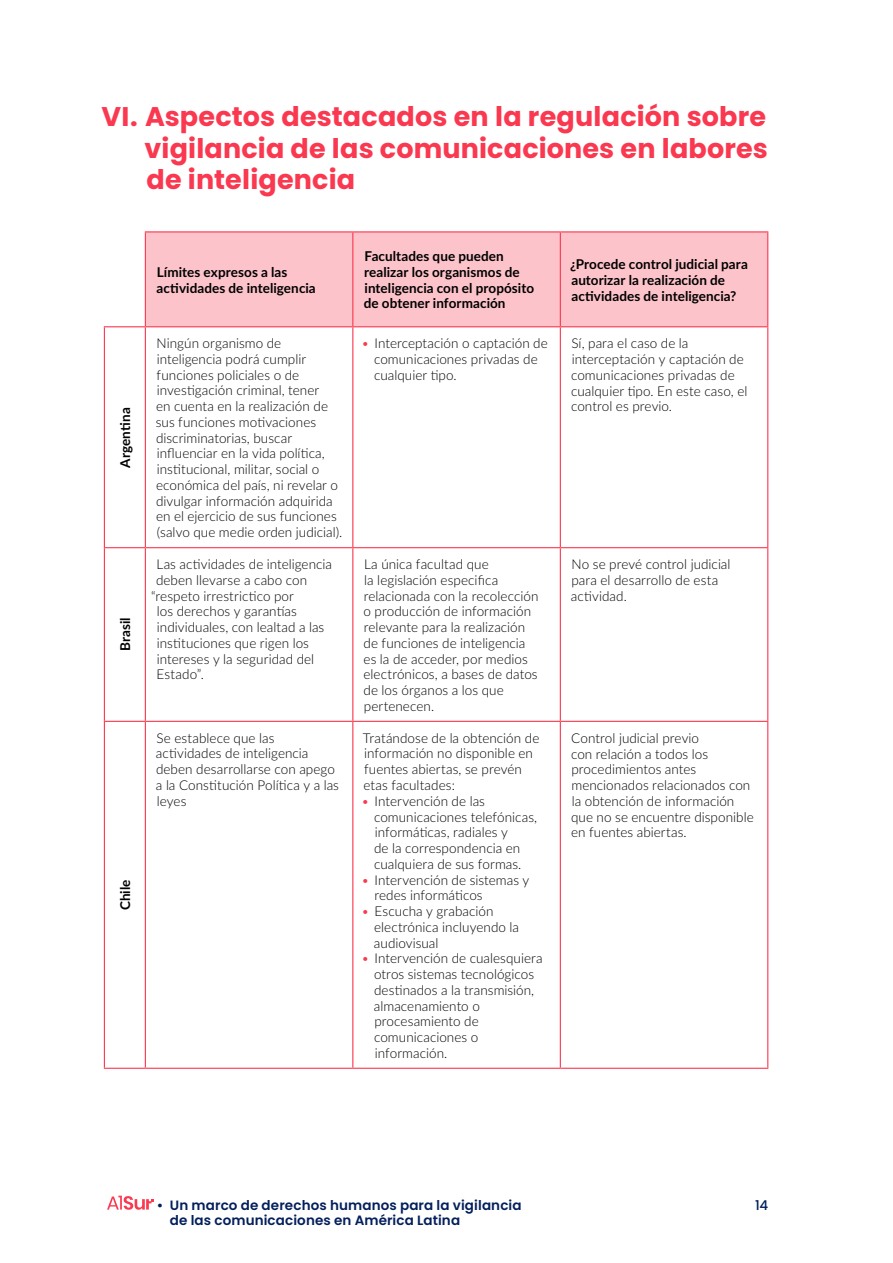
<style>
.page{position:relative;width:893px;height:1263px;background:#fff}
.page>*{position:absolute;margin:0;border:0;box-sizing:border-box;transform-origin:0 0}
.t1{font:700 27px/31.5px "Poppins";letter-spacing:.005em;color:#fa384f;text-align:justify}
.t2{font:300 13.5px/15.8px "Lato";color:#000}
.t3{font:700 13.5px/15.8px "Lato";letter-spacing:.005em;color:#000}
.t4{font:600 13.5px "Poppins";letter-spacing:.01em;color:#031f5c}
.t5{font:500 13.5px "Poppins";color:#031f5c}
.s1{color:#fa384f}
</style>
<div class="page">
<svg style="left:107px;top:1196px;width:47px;height:14px"></svg>
<div style="left:146px;top:232px;width:621px;height:94px;background:#fdc3ca"></div>
<hr style="left:145px;top:232px;width:1px;height:94px;background:#fa384f">
<hr style="left:352px;top:232px;width:1px;height:94px;background:#fa384f">
<hr style="left:560px;top:232px;width:1px;height:94px;background:#fa384f">
<hr style="left:104px;top:326px;width:41px;height:1px;background:#fa384f">
<hr style="left:145px;top:326px;width:208px;height:1px;background:#fa384f">
<hr style="left:145px;top:327px;width:1px;height:220px;background:#fa384f">
<hr style="left:353px;top:326px;width:207px;height:1px;background:#fa384f">
<hr style="left:352px;top:327px;width:1px;height:220px;background:#fa384f">
<hr style="left:560px;top:326px;width:208px;height:1px;background:#fa384f">
<hr style="left:560px;top:327px;width:1px;height:220px;background:#fa384f">
<hr style="left:104px;top:547px;width:41px;height:1px;background:#fa384f">
<hr style="left:145px;top:547px;width:208px;height:1px;background:#fa384f">
<hr style="left:145px;top:548px;width:1px;height:173px;background:#fa384f">
<hr style="left:353px;top:547px;width:207px;height:1px;background:#fa384f">
<hr style="left:352px;top:548px;width:1px;height:173px;background:#fa384f">
<hr style="left:560px;top:547px;width:208px;height:1px;background:#fa384f">
<hr style="left:560px;top:548px;width:1px;height:173px;background:#fa384f">
<hr style="left:104px;top:721px;width:41px;height:1px;background:#fa384f">
<hr style="left:145px;top:721px;width:208px;height:1px;background:#fa384f">
<hr style="left:145px;top:722px;width:1px;height:346px;background:#fa384f">
<hr style="left:353px;top:721px;width:207px;height:1px;background:#fa384f">
<hr style="left:352px;top:722px;width:1px;height:346px;background:#fa384f">
<hr style="left:560px;top:721px;width:208px;height:1px;background:#fa384f">
<hr style="left:560px;top:722px;width:1px;height:346px;background:#fa384f">
<hr style="left:104px;top:1068px;width:41px;height:1px;background:#fa384f">
<hr style="left:145px;top:1068px;width:208px;height:1px;background:#fa384f">
<hr style="left:353px;top:1068px;width:207px;height:1px;background:#fa384f">
<hr style="left:560px;top:1068px;width:208px;height:1px;background:#fa384f">
<hr style="left:145px;top:231px;width:208px;height:1px;background:#fa384f">
<hr style="left:353px;top:231px;width:207px;height:1px;background:#fa384f">
<hr style="left:560px;top:231px;width:208px;height:1px;background:#fa384f">
<hr style="left:767px;top:232px;width:1px;height:94px;background:#fa384f">
<hr style="left:104px;top:327px;width:1px;height:220px;background:#fa384f">
<hr style="left:767px;top:327px;width:1px;height:220px;background:#fa384f">
<hr style="left:104px;top:548px;width:1px;height:173px;background:#fa384f">
<hr style="left:767px;top:548px;width:1px;height:173px;background:#fa384f">
<hr style="left:104px;top:722px;width:1px;height:346px;background:#fa384f">
<hr style="left:767px;top:722px;width:1px;height:346px;background:#fa384f">
<h1 class="t1" style="left:145px;top:101px;width:625px;text-indent:-43px">VI. Aspectos destacados en la regulación sobre vigilancia de las comunicaciones en labores de inteligencia</h1>
<p class="t3" style="left:117px;top:468px;width:62px;rotate:-90deg">Argentina</p>
<p class="t3" style="left:117px;top:651px;width:35px;rotate:-90deg">Brasil</p>
<p class="t3" style="left:117px;top:910px;width:32px;rotate:-90deg">Chile</p>
<p class="t3" style="left:156px;top:264px;width:161px">Límites expresos a las actividades de inteligencia</p>
<p class="t3" style="left:364px;top:248px;width:172px">Facultades que pueden realizar los organismos de inteligencia con el propósito de obtener información</p>
<p class="t3" style="left:570px;top:256px;width:179px">¿Procede control judicial para autorizar la realización de actividades de inteligencia?</p>
<p class="t2" style="left:156px;top:335px;width:188px">Ningún organismo de inteligencia podrá cumplir funciones policiales o de investigación criminal, tener<br>en cuenta en la realización de sus funciones motivaciones discriminatorias, buscar influenciar en la vida política, institucional, militar, social o económica del país, ni revelar o divulgar información adquirida en el ejercicio de sus funciones (salvo que medie orden judicial).</p>
<p class="t2" style="left:374px;top:335px;width:175px;text-indent:-13px"><span class="s1">•</span> Interceptación o captación de comunicaciones privadas de cualquier tipo.</p>
<p class="t2" style="left:571px;top:335px;width:178px">Sí, para el caso de la interceptación y captación de comunicaciones privadas de cualquier tipo. En este caso, el control es previo.</p>
<p class="t2" style="left:157px;top:556px;width:177px">Las actividades de inteligencia</p>
<p class="t2" style="left:156px;top:572px;width:153px">deben llevarse a cabo con</p>
<p class="t2" style="left:151px;top:587px;width:144px">“respeto irrestrictico por</p>
<p class="t2" style="left:157px;top:603px;width:142px">los derechos y garantías</p>
<p class="t2" style="left:157px;top:619px;width:169px">individuales, con lealtad a las</p>
<p class="t2" style="left:157px;top:635px;width:154px">instituciones que rigen los</p>
<p class="t2" style="left:157px;top:650px;width:159px">intereses y la seguridad del</p>
<p class="t2" style="left:157px;top:666px;width:49px">Estado”.</p>
<p class="t2" style="left:364px;top:556px;width:176px">La única facultad que<br>la legislación especifica relacionada con la recolección o producción de información relevante para la realización de funciones de inteligencia es la de acceder, por medios electrónicos, a bases de datos de los órganos a los que pertenecen.</p>
<p class="t2" style="left:571px;top:556px;width:161px">No se prevé control judicial para el desarrollo de esta actividad.</p>
<p class="t2" style="left:156px;top:729px;width:185px">Se establece que las actividades de inteligencia deben desarrollarse con apego a la Constitución Política y a las leyes</p>
<p class="t2" style="left:363px;top:729px;width:178px">Tratándose de la obtención de información no disponible en fuentes abiertas, se prevén etas facultades:</p>
<p class="t2" style="left:374px;top:792px;width:165px;text-indent:-13px"><span class="s1">•</span> Intervención de las comunicaciones telefónicas, informáticas, radiales y<br>de la correspondencia en cualquiera de sus formas.</p>
<p class="t2" style="left:374px;top:871px;width:157px;text-indent:-13px"><span class="s1">•</span> Intervención de sistemas y redes informáticos</p>
<p class="t2" style="left:374px;top:903px;width:147px;text-indent:-12px"><span class="s1">•</span> Escucha y grabación electrónica incluyendo la audiovisual</p>
<p class="t2" style="left:374px;top:950px;width:170px;text-indent:-12px"><span class="s1">•</span> Intervención de cualesquiera otros sistemas tecnológicos destinados a la transmisión, almacenamiento o procesamiento de comunicaciones o información.</p>
<p class="t2" style="left:571px;top:730px;width:184px">Control judicial previo<br>con relación a todos los procedimientos antes mencionados relacionados con la obtención de información que no se encuentre disponible en fuentes abiertas.</p>
<p class="t4" style="left:157px;top:1197px;width:366px">• Un marco de derechos humanos para la vigilancia</p>
<p class="t5" style="left:755px;top:1198px;width:15px">14</p>
<p class="t4" style="left:170px;top:1212px;width:292px">de las comunicaciones en América Latina</p>
</div>
